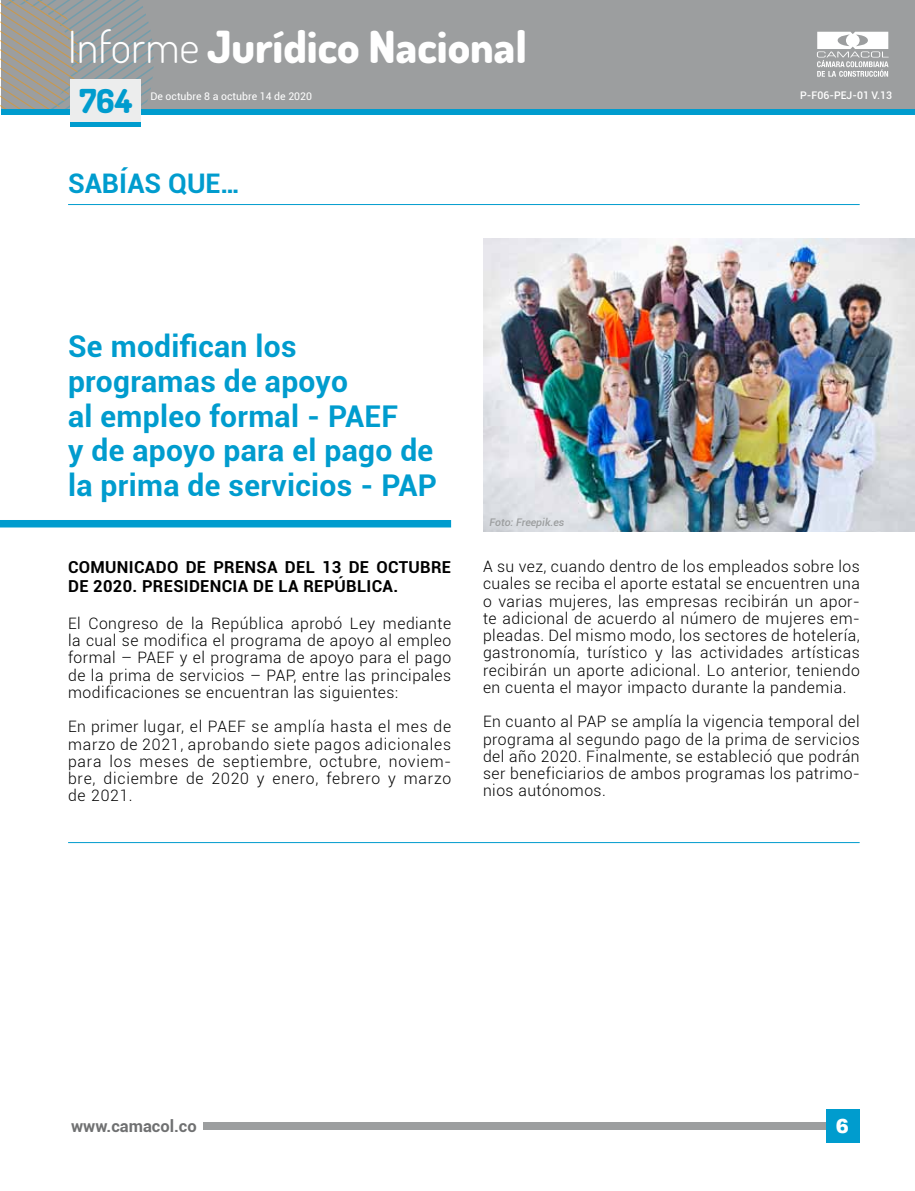
<style>
.page{position:relative;width:915px;height:1191px;background:#fff}
.page>*{position:absolute;margin:0;border:0;box-sizing:border-box;transform-origin:0 0}
.t1{font:800 44.25px "Dosis";color:#fff}
.t2{font:800 33px "Dosis";color:#009cce}
.t3{font:700 30px/34.5px "Roboto";letter-spacing:.01em;color:#009cce}
.t4{font:700 27px "Roboto";color:#009cce}
.t5{font:900 19.5px "Roboto";color:#fff}
.t6{font:900 19.5px "Arial";color:#fff}
.t7{font:700 16.5px/19.5px "Roboto";letter-spacing:.02em;color:#000}
.t8{font:700 16.5px "Roboto";color:#707172}
.t9{font:300 15.75px/17.2px "Roboto";letter-spacing:.03em;color:#000;text-align:justify}
.t10{font:10.5px "Roboto";color:#fff}
.t11{font:500 10.5px "Roboto";color:#fff}
.t12{font:italic 500 10.5px "Roboto";color:#9c9e9f}
.s1{font-weight:300}
</style>
<div class="page">
<div style="left:203px;top:1122px;width:655px;height:7px;background:#9c9e9f"></div>
<div style="left:825px;top:1109px;width:33px;height:34px;background:#009cce"></div>
<div style="left:1px;top:0;width:913px;height:108px;background:#9c9e9f"></div>
<div style="left:1px;top:109px;width:913px;height:5px;background:#009cce"></div>
<svg style="left:1px;top:0;width:158px;height:109px"></svg>
<svg style="left:817px;top:32px;width:71px;height:45px"></svg>
<div style="left:70px;top:122px;width:70px;height:5px;background:#009cce"></div>
<div style="left:70px;top:79px;width:70px;height:43px;background:#eceded"></div>
<img style="left:483px;top:238px;width:431px;height:293px">
<div style="left:0;top:520px;width:451px;height:7px;background:#009cce"></div>
<hr style="left:68px;top:204px;width:791px;height:1px;background:#009cce">
<hr style="left:68px;top:842px;width:791px;height:1px;background:#009cce">
<h1 class="t1" style="left:68px;top:18px;width:460px"><span class="s1">Informe</span> Jurídico Nacional</h1>
<h2 class="t2" style="left:79px;top:80px;width:54px">764</h2>
<p class="t10" style="left:150px;top:89px;width:163px">De octubre 8 a octubre 14 de 2020</p>
<h3 class="t4" style="left:68px;top:164px;width:174px">Sabías que…</h3>
<h3 class="t3" style="left:68px;top:328px;width:370px">Se modifican los programas de apoyo<br>al empleo formal - PAEF<br>y de apoyo para el pago de la prima de servicios - PAP</h3>
<p class="t12" style="left:489px;top:514px;width:76px">Foto: Freepik.es</p>
<p class="t11" style="left:800px;top:87px;width:93px">P-F06-PEJ-01 V.13</p>
<p class="t7" style="left:68px;top:556px;width:383px">Comunicado de prensa del 13 de octubre de 2020. Presi dencia de la Rep</p>
<p class="t7" style="left:334px;top:576px;width:65px">ública.</p>
<p class="t9" style="left:68px;top:614px;width:384px">El Congreso de la República aprobó Ley mediante la cual se modifica el programa de apoyo al empleo formal – PAEF y el programa de apoyo para el pago de la prima de servicios – PAP, entre las principales modificaciones se encuentran las siguientes:</p>
<p class="t9" style="left:68px;top:717px;width:384px">En primer lugar, el PAEF se amplía hasta el mes de marzo de 2021, aprobando siete pagos adicionales para los meses de septiembre, octubre, noviem&shy;bre, diciembre de 2020 y enero, febrero y marzo de 2021.</p>
<p class="t9" style="left:483px;top:557px;width:378px">A su vez, cuando dentro de los empleados sobre los cuales se reciba el aporte estatal se encuentren una o varias mujeres, las empresas recibirán un apor&shy;te adicional de acuerdo al número de mujeres em&shy;pleadas. Del mismo modo, los sectores de hotelería, gastronomía, turístico y las actividades artísticas recibirán un aporte adicional. Lo anterior, teniendo en cuenta el mayor impacto durante la pandemia.</p>
<p class="t9" style="left:483px;top:712px;width:378px">En cuanto al PAP se amplía la vigencia temporal del programa al segundo pago de la prima de servicios del año 2020. Finalmente, se estableció que podrán ser beneficiarios de ambos programas los patrimo&shy;nios autónomos.</p>
<p class="t6" style="left:835px;top:1111px;width:15px">6</p>
<p class="t8" style="left:71px;top:1114px;width:127px">www.camacol.co</p>
<p class="t5" style="left:836px;top:1114px;width:13px">1</p>
</div>
